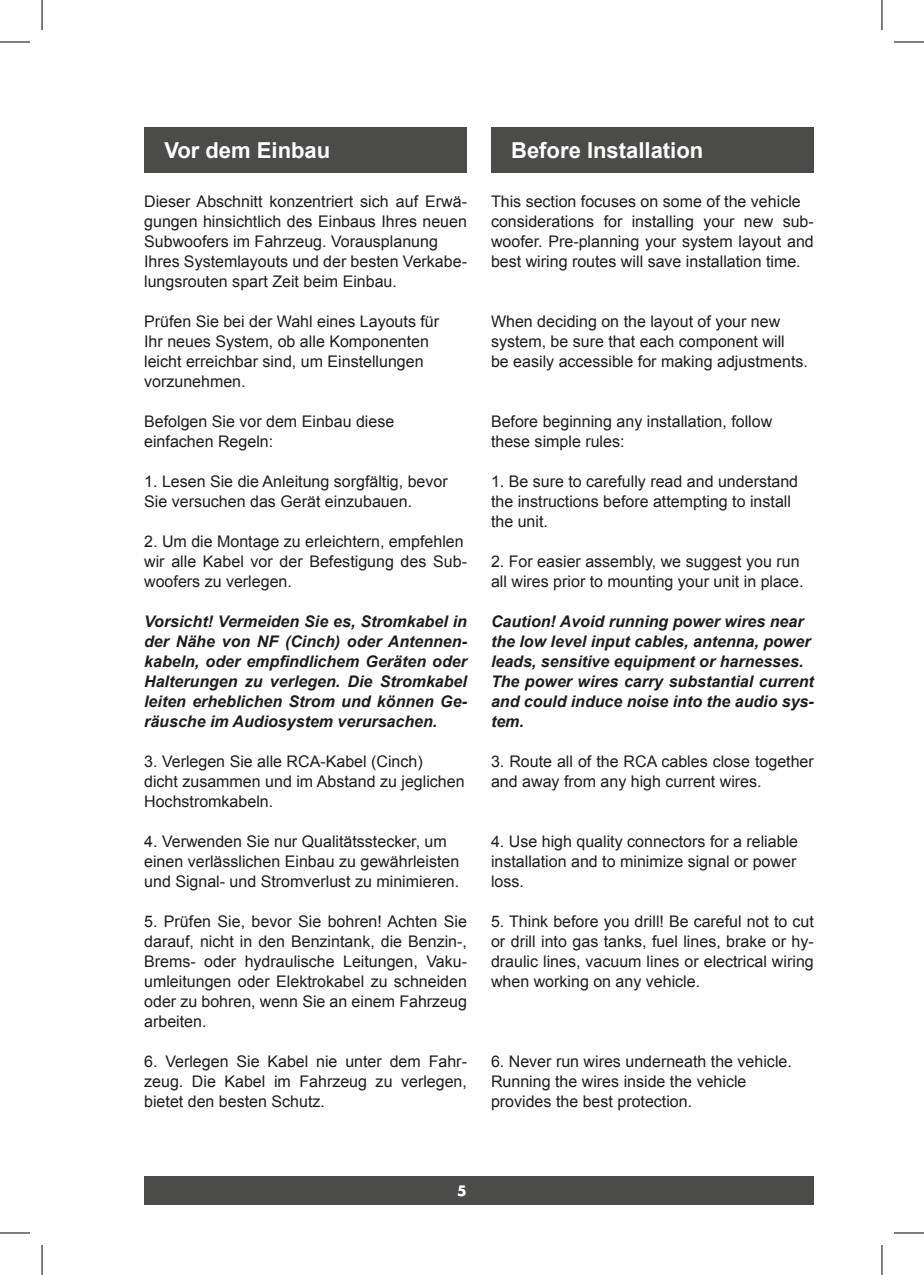
<style>
.page{position:relative;width:924px;height:1275px;background:#fff}
.page>*{position:absolute;margin:0;border:0;box-sizing:border-box;transform-origin:0 0}
.Kapitelüberschrift{font:700 22px "Arial";color:#fff}
.Fließtext{font:16px/20px "Arial";color:#1d1d1b;text-align:justify}
.Fließtext-2{font:italic 700 16px/20px "Arial";color:#1d1d1b;text-align:justify}
.t1{font:700 14px "Futura Std";color:#fff}
</style>
<div class="page">
<div style="left:144px;top:1176px;width:669px;height:28px;background:#4b4b4a"></div>
<div style="left:144px;top:127px;width:323px;height:45px;background:#4b4b4a"></div>
<div style="left:491px;top:127px;width:322px;height:45px;background:#4b4b4a"></div>
<hr style="left:0;top:42px;width:30px;height:1px;background:#000">
<hr style="left:893px;top:42px;width:30px;height:1px;background:#000">
<hr style="left:0;top:1232px;width:30px;height:1px;background:#000">
<hr style="left:893px;top:1232px;width:30px;height:1px;background:#000">
<hr style="left:42px;top:0;width:1px;height:30px;background:#000">
<hr style="left:42px;top:1245px;width:1px;height:30px;background:#000">
<hr style="left:881px;top:0;width:1px;height:30px;background:#000">
<hr style="left:881px;top:1245px;width:1px;height:30px;background:#000">
<p class="Kapitelüberschrift" style="left:164px;top:136px;width:167px">Vor dem Einbau</p>
<p class="Kapitelüberschrift" style="left:511px;top:136px;width:193px">Before Installation</p>
<p class="Fließtext" style="left:144px;top:192px;width:324px">Dieser Abschnitt konzentriert sich auf Erwä&shy;gungen hinsichtlich des Einbaus Ihres neuen Subwoofers im Fahrzeug. Vorausplanung</p>
<p class="Fließtext" style="left:144px;top:252px;width:324px">Ihres Systemlayouts und der besten Verkabe&shy;lungsrouten spart Zeit beim Einbau.</p>
<p class="Fließtext" style="left:144px;top:312px;width:296px">Prüfen Sie bei der Wahl eines Layouts für</p>
<p class="Fließtext" style="left:144px;top:332px;width:286px">Ihr neues System, ob alle Komponenten</p>
<p class="Fließtext" style="left:144px;top:352px;width:281px">leicht erreichbar sind, um Einstellungen</p>
<p class="Fließtext" style="left:144px;top:372px;width:103px">vorzunehmen.</p>
<p class="Fließtext" style="left:144px;top:412px;width:251px">Befolgen Sie vor dem Einbau diese</p>
<p class="Fließtext" style="left:144px;top:432px;width:130px">einfachen Regeln:</p>
<p class="Fließtext" style="left:144px;top:472px;width:305px">1. Lesen Sie die Anleitung sorgfältig, bevor</p>
<p class="Fließtext" style="left:144px;top:492px;width:269px">Sie versuchen das Gerät einzubauen.</p>
<p class="Fließtext" style="left:144px;top:532px;width:321px">2. Um die Montage zu erleichtern, empfehlen</p>
<p class="Fließtext" style="left:144px;top:552px;width:324px">wir alle Kabel vor der Befestigung des Sub&shy;woofers zu verlegen.</p>
<p class="Fließtext-2" style="left:144px;top:612px;width:324px">Vorsicht! Vermeiden Sie es, Stromkabel in der Nähe von NF (Cinch) oder Antennen&shy;kabeln, oder empfindlichem Geräten oder Halterungen zu verlegen. Die Stromkabel leiten erheblichen Strom und können Ge&shy;räusche im Audiosystem verursachen.</p>
<p class="Fließtext" style="left:144px;top:752px;width:280px">3. Verlegen Sie alle RCA-Kabel (Cinch)</p>
<p class="Fließtext" style="left:144px;top:772px;width:322px">dicht zusammen und im Abstand zu jeglichen</p>
<p class="Fließtext" style="left:144px;top:792px;width:130px">Hochstromkabeln.</p>
<p class="Fließtext" style="left:144px;top:832px;width:304px">4. Verwenden Sie nur Qualitätsstecker, um</p>
<p class="Fließtext" style="left:144px;top:852px;width:316px">einen verlässlichen Einbau zu gewährleisten</p>
<p class="Fließtext" style="left:144px;top:872px;width:316px">und Signal- und Stromverlust zu minimieren.</p>
<p class="Fließtext" style="left:144px;top:912px;width:324px">5. Prüfen Sie, bevor Sie bohren! Achten Sie darauf, nicht in den Benzintank, die Benzin-, Brems- oder hydraulische Leitungen, Vaku&shy;umleitungen oder Elektrokabel zu schneiden oder zu bohren, wenn Sie an einem Fahrzeug arbeiten.</p>
<p class="Fließtext" style="left:144px;top:1052px;width:324px">6. Verlegen Sie Kabel nie unter dem Fahr&shy;zeug. Die Kabel im Fahrzeug zu verlegen, bietet den besten Schutz.</p>
<p class="Fließtext" style="left:491px;top:192px;width:311px">This section focuses on some of the vehicle</p>
<p class="Fließtext" style="left:491px;top:212px;width:324px">considerations for installing your new sub&shy;woofer. Pre-planning your system layout and best wiring routes will save installation time.</p>
<p class="Fließtext" style="left:491px;top:312px;width:291px">When deciding on the layout of your new</p>
<p class="Fließtext" style="left:491px;top:332px;width:295px">system, be sure that each component will</p>
<p class="Fließtext" style="left:491px;top:352px;width:318px">be easily accessible for making adjustments.</p>
<p class="Fließtext" style="left:491px;top:412px;width:283px">Before beginning any installation, follow</p>
<p class="Fließtext" style="left:491px;top:432px;width:135px">these simple rules:</p>
<p class="Fließtext" style="left:491px;top:472px;width:308px">1. Be sure to carefully read and understand</p>
<p class="Fließtext" style="left:491px;top:492px;width:301px">the instructions before attempting to install</p>
<p class="Fließtext" style="left:491px;top:512px;width:58px">the unit.</p>
<p class="Fließtext" style="left:491px;top:552px;width:310px">2. For easier assembly, we suggest you run</p>
<p class="Fließtext" style="left:491px;top:572px;width:314px">all wires prior to mounting your unit in place.</p>
<p class="Fließtext-2" style="left:491px;top:612px;width:314px">Caution! Avoid running power wires near</p>
<p class="Fließtext-2" style="left:491px;top:632px;width:321px">the low level input cables, antenna, power</p>
<p class="Fließtext-2" style="left:491px;top:652px;width:314px">leads, sensitive equipment or harnesses.</p>
<p class="Fließtext-2" style="left:491px;top:672px;width:324px">The power wires carry substantial current and could induce noise into the audio sys&shy;tem.</p>
<p class="Fließtext" style="left:491px;top:752px;width:324px">3. Route all of the RCA cables close together and away from any high current wires.</p>
<p class="Fließtext" style="left:491px;top:832px;width:308px">4. Use high quality connectors for a reliable</p>
<p class="Fließtext" style="left:491px;top:852px;width:306px">installation and to minimize signal or power</p>
<p class="Fließtext" style="left:491px;top:872px;width:34px">loss.</p>
<p class="Fließtext" style="left:491px;top:912px;width:324px">5. Think before you drill! Be careful not to cut or drill into gas tanks, fuel lines, brake or hy&shy;draulic lines, vacuum lines or electrical wiring when working on any vehicle.</p>
<p class="Fließtext" style="left:491px;top:1052px;width:302px">6. Never run wires underneath the vehicle.</p>
<p class="Fließtext" style="left:491px;top:1072px;width:257px">Running the wires inside the vehicle</p>
<p class="Fließtext" style="left:491px;top:1092px;width:202px">provides the best protection.</p>
<p class="t1" style="left:457px;top:1181px;width:11px">5</p>
</div>
